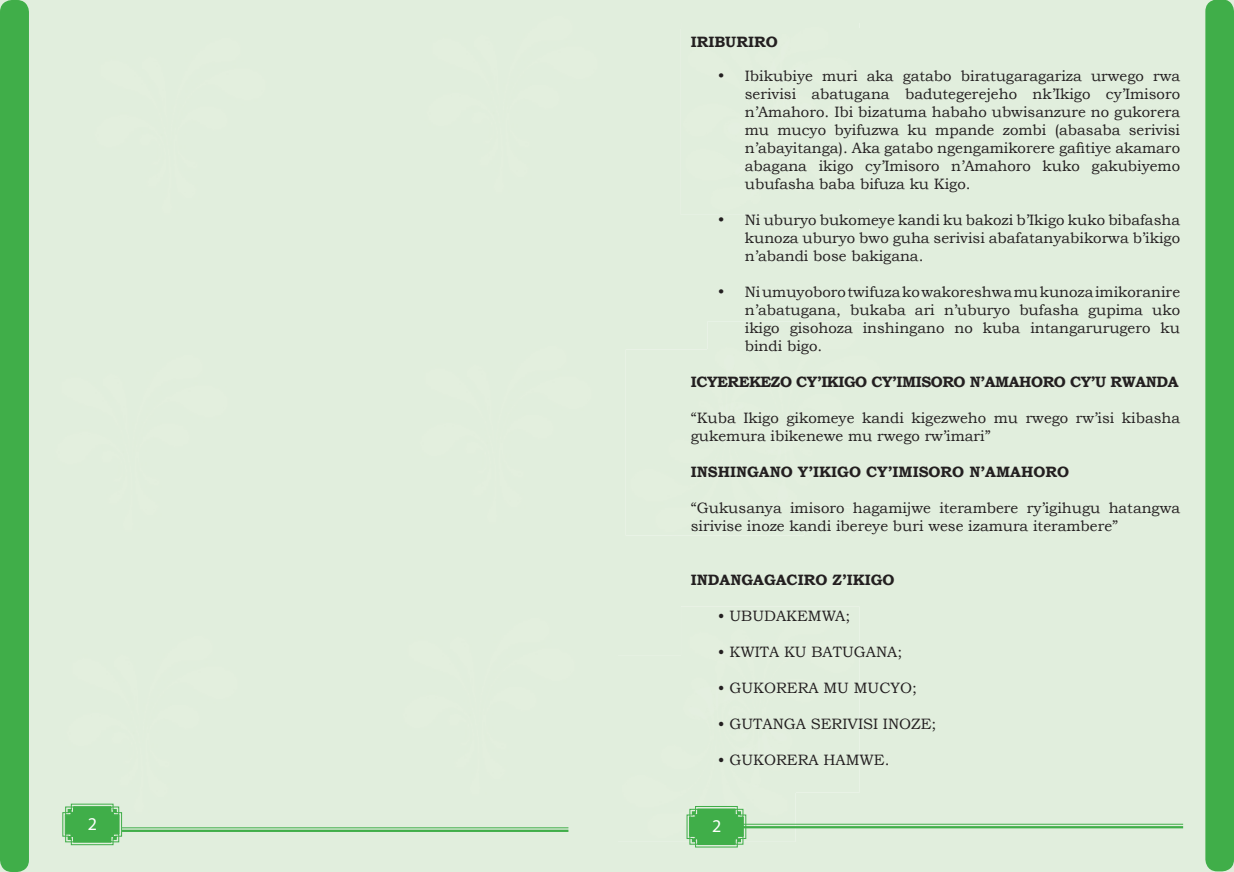
<style>
.page{position:relative;width:1234px;height:872px;background:#fff}
.page>*{position:absolute;margin:0;border:0;box-sizing:border-box;transform-origin:0 0}
.t1{font:18px "Myriad Pro";color:#fff}
.t2{font:15px/18px "Bookman Old Style";color:#231f20;text-align:justify}
.t3{font:700 15px "Bookman Old Style";color:#231f20}
.t4{font:700 15px "Bookman Old Style";letter-spacing:-.03em;color:#231f20}
</style>
<div class="page">
<div style="left:617px;top:0;width:616px;height:872px;background:#e1eedd"></div>
<div style="left:1204px;top:0;width:29px;height:871px;background:#40ae49;border-radius:12px"></div>
<div style="left:1px;top:0;width:616px;height:872px;background:#e1eedd"></div>
<div style="left:0;top:0;width:29px;height:872px;background:#40ae49;border-radius:12px"></div>
<svg style="left:62px;top:803px;width:60px;height:42px;background:#5eba65"></svg>
<hr style="left:122px;top:827px;width:446px;height:1px;background:#40ae49">
<hr style="left:122px;top:829px;width:446px;height:3px;background:#40ae49">
<svg style="left:686px;top:806px;width:60px;height:42px;background:#5eba65"></svg>
<hr style="left:737px;top:824px;width:445px;height:1px;background:#40ae49">
<hr style="left:737px;top:826px;width:445px;height:2px;background:#40ae49">
<p class="t3" style="left:690px;top:33px;width:88px">IRIBURIRO</p>
<p class="t2" style="left:744px;top:67px;width:436px;text-indent:-27px">• Ibikubiye muri aka gatabo biratugaragariza urwego rwa serivisi abatugana badutegerejeho nk’Ikigo cy’Imisoro n’Amahoro. Ibi bizatuma habaho ubwisanzure no gukorera mu mucyo byifuzwa ku mpande zombi (abasaba serivisi n’abayitanga). Aka gatabo ngengamikorere gafitiye akamaro abagana ikigo cy’Imisoro n’Amahoro kuko gakubiyemo ubufasha baba bifuza ku Kigo.</p>
<p class="t2" style="left:744px;top:211px;width:436px;text-indent:-27px">• Ni uburyo bukomeye kandi ku bakozi b’Ikigo kuko bibafasha kunoza uburyo bwo guha serivisi abafatanyabikorwa b’ikigo n’abandi bose bakigana.</p>
<p class="t2" style="left:744px;top:283px;width:436px;text-indent:-27px">• Ni umuyoboro twifuza ko wakoreshwa mu kunoza imikoranire n’abatugana, bukaba ari n’uburyo bufasha gupima uko ikigo gisohoza inshingano no kuba intangarurugero ku bindi bigo.</p>
<p class="t4" style="left:690px;top:373px;width:489px">ICYEREKEZO CY’IKIGO CY’IMISORO N’AMAHORO CY’U RWANDA</p>
<p class="t2" style="left:690px;top:409px;width:490px">“Kuba Ikigo gikomeye kandi kigezweho mu rwego rw’isi kibasha gukemura ibikenewe mu rwego rw’imari”</p>
<p class="t3" style="left:690px;top:463px;width:379px">INSHINGANO Y’IKIGO CY’IMISORO N’AMAHORO</p>
<p class="t2" style="left:690px;top:499px;width:490px">“Gukusanya imisoro hagamijwe iterambere ry’igihugu hatangwa sirivise inoze kandi ibereye buri wese izamura iterambere”</p>
<p class="t3" style="left:690px;top:571px;width:205px">INDANGAGACIRO Z’IKIGO</p>
<p class="t2" style="left:717px;top:607px;width:134px">• UBUDAKEMWA;</p>
<p class="t2" style="left:717px;top:643px;width:186px">• KWITA KU BATUGANA;</p>
<p class="t2" style="left:717px;top:679px;width:200px">• GUKORERA MU MUCYO;</p>
<p class="t2" style="left:717px;top:715px;width:220px">• GUTANGA SERIVISI INOZE;</p>
<p class="t2" style="left:717px;top:751px;width:173px">• GUKORERA HAMWE.</p>
<p class="t1" style="left:88px;top:812px;width:11px">2</p>
<p class="t1" style="left:711px;top:815px;width:11px">2</p>
</div>
